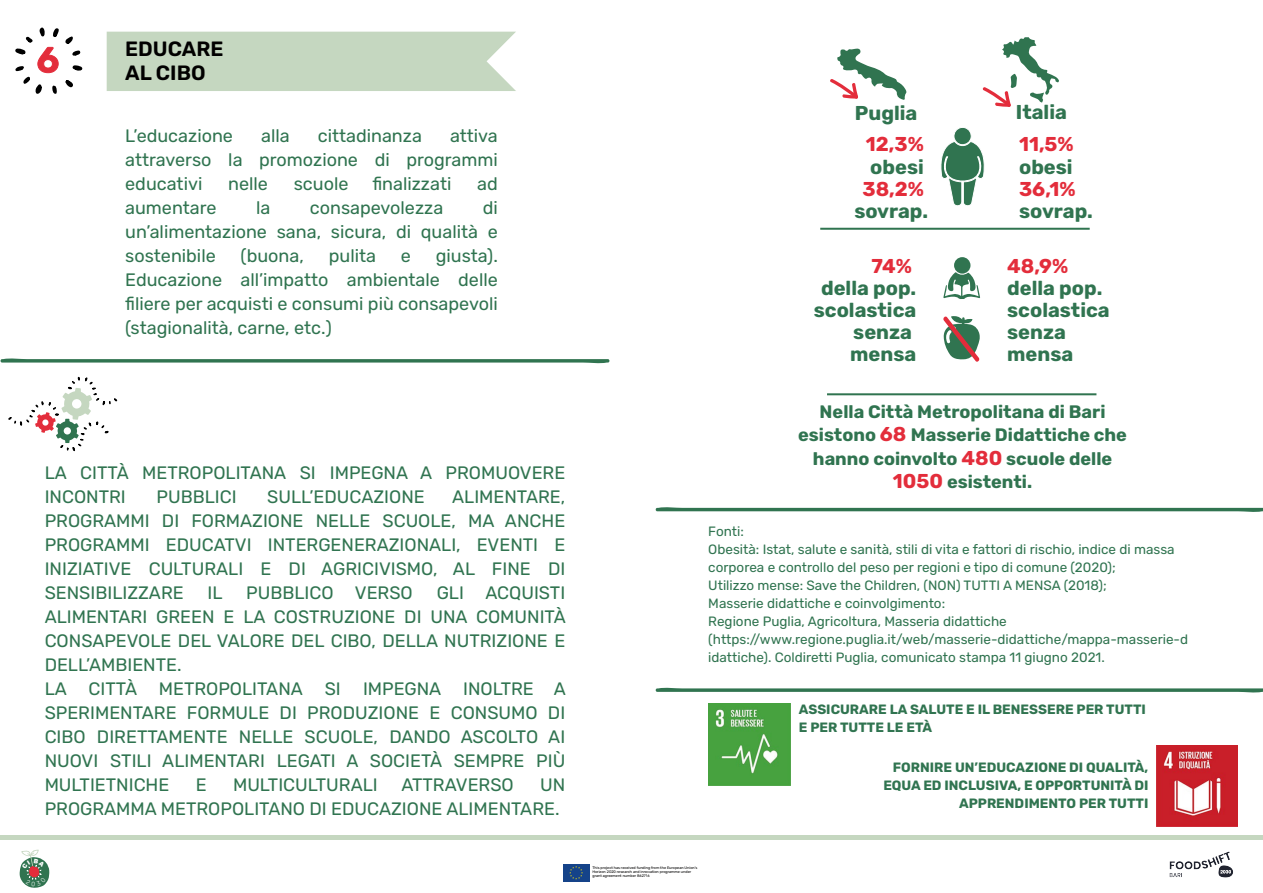
<style>
.page{position:relative;width:1263px;height:893px;background:#fff}
.page>*{position:absolute;margin:0;border:0;box-sizing:border-box;transform-origin:0 0}
.t1{font:600 20.7px/24.5px "Rubik";color:#010000}
.t2{font:700 20.1px/22px "Rubik";color:#307450;text-align:right}
.t3{font:700 20.1px "Rubik";color:#e32d3b}
.t4{font:18px/24px "Rubik";color:#307450;text-align:justify}
.t5{font:700 18px/23.4px "Rubik";color:#307450;text-align:center}
.t6{font:13.5px/18px "Rubik";color:#307450}
.t7{font:700 13.5px/18px "Rubik";color:#307450;text-align:right}
.t8{font:3.75px/4.1px "Rubik";color:#010000}
.s1{font-size:20.1px;color:#e32d3b}
</style>
<div class="page">
<svg style="left:655px;top:507px;width:608px;height:5px;background:#6e9e85"></svg>
<svg style="left:655px;top:687px;width:608px;height:6px"></svg>
<svg style="left:15px;top:27px;width:68px;height:67px"></svg>
<div style="left:107px;top:32px;width:409px;height:59px;background:#c5d7c0"></div>
<div style="left:563px;top:864px;width:26px;height:18px;background:#154389"></div>
<svg style="left:569px;top:866px;width:14px;height:13px"></svg>
<img style="left:1169px;top:851px;width:64px;height:27px">
<svg style="left:0;top:358px;width:610px;height:6px"></svg>
<svg style="left:8px;top:377px;width:109px;height:75px"></svg>
<hr style="left:0;top:836px;width:1263px;height:4px;background:#c5d7c0">
<img style="left:1156px;top:746px;width:81px;height:81px">
<img style="left:709px;top:703px;width:81px;height:82px">
<svg style="left:941px;top:127px;width:44px;height:79px"></svg>
<svg style="left:830px;top:49px;width:76px;height:51px"></svg>
<svg style="left:943px;top:272px;width:37px;height:27px"></svg>
<div style="left:954px;top:257px;width:16px;height:17px;background:#307450;border-radius:50%"></div>
<svg style="left:943px;top:316px;width:37px;height:46px"></svg>
<hr style="left:820px;top:228px;width:270px;height:2px;background:#307450">
<hr style="left:827px;top:393px;width:269px;height:2px;background:#307450">
<svg style="left:982px;top:37px;width:77px;height:70px"></svg>
<svg style="left:20px;top:850px;width:29px;height:38px"></svg>
<p class="t1" style="left:125px;top:36px;width:100px">EDUCARE<br>AL CIBO</p>
<p class="t4" style="left:125px;top:124px;width:374px;text-indent:325px">attiva attraverso la promozione di programmi educativi</p>
<p class="t4" style="left:125px;top:124px;width:109px">L’educazione</p>
<p class="t4" style="left:261px;top:124px;width:30px">alla</p>
<p class="t4" style="left:318px;top:124px;width:106px">cittadinanza</p>
<p class="t4" style="left:228px;top:172px;width:41px">nelle</p>
<p class="t4" style="left:294px;top:172px;width:56px">scuole</p>
<p class="t4" style="left:372px;top:172px;width:81px">finalizzati</p>
<p class="t4" style="left:477px;top:172px;width:22px">ad</p>
<p class="t4" style="left:125px;top:196px;width:374px;text-indent:358px">di un’alimentazione sana, sicura, di qualità e sostenibile</p>
<p class="t4" style="left:125px;top:196px;width:93px">aumentare</p>
<p class="t4" style="left:256px;top:196px;width:16px">la</p>
<p class="t4" style="left:310px;top:196px;width:135px">consapevolezza</p>
<p class="t4" style="left:125px;top:244px;width:374px;text-indent:311px">giusta).<br>Educazione all’impatto ambientale delle filiere per acquisti e consumi più consapevoli (stagionalità, carne, etc.)</p>
<p class="t4" style="left:241px;top:244px;width:65px">(buona,</p>
<p class="t4" style="left:329px;top:244px;width:49px">pulita</p>
<p class="t4" style="left:401px;top:244px;width:12px">e</p>
<p class="t4" style="left:45px;top:460px;width:522px">LA CITTÀ METROPOLITANA SI IMPEGNA A PROMUOVERE<br>INCONTRI</p>
<p class="t4" style="left:157px;top:484px;width:82px">PUBBLICI</p>
<p class="t4" style="left:267px;top:484px;width:159px">SULL’EDUCAZIONE</p>
<p class="t4" style="left:45px;top:484px;width:522px;text-indent:407px">ALIMENTARE, PROGRAMMI DI FORMAZIONE NELLE SCUOLE, MA ANCHE PROGRAMMI EDUCATVI INTERGENERAZIONALI, EVENTI E INIZIATIVE CULTURALI E DI AGRICIVISMO, AL FINE DI SENSIBILIZZARE</p>
<p class="t4" style="left:45px;top:580px;width:523px;text-align:left;text-indent:392px">GLI ACQUISTI ALIMENTARI GREEN E LA COSTRUZIONE DI UNA COMUNITÀ CONSAPEVOLE DEL VALORE DEL CIBO, DELLA NUTRIZIONE E DELL’AMBIENTE.<br>LA CITTÀ METROPOLITANA SI IMPEGNA INOLTRE A SPERIMENTARE FORMULE DI PRODUZIONE E CONSUMO DI CIBO DIRETTAMENTE NELLE SCUOLE, DANDO ASCOLTO AI NUOVI STILI ALIMENTARI LEGATI A SOCIETÀ SEMPRE PIÙ MULTIETNICHE</p>
<p class="t4" style="left:208px;top:580px;width:17px">IL</p>
<p class="t4" style="left:246px;top:580px;width:168px">PUBBLICO VERSO</p>
<p class="t4" style="left:196px;top:772px;width:12px">E</p>
<p class="t4" style="left:233px;top:772px;width:146px">MULTICULTURALI</p>
<p class="t4" style="left:401px;top:772px;width:114px">ATTRAVERSO</p>
<p class="t4" style="left:45px;top:772px;width:522px;text-indent:495px">UN<br>PROGRAMMA METROPOLITANO DI EDUCAZIONE ALIMENTARE.</p>
<p class="t2" style="left:855px;top:102px;width:64px">Puglia</p>
<p class="t3" style="left:866px;top:133px;width:59px">12,3%</p>
<p class="t2" style="left:870px;top:156px;width:55px">obesi</p>
<p class="t3" style="left:862px;top:177px;width:63px">38,2%</p>
<p class="t2" style="left:854px;top:200px;width:75px">sovrap.</p>
<p class="t3" style="left:871px;top:254px;width:42px">74%</p>
<p class="t2" style="left:814px;top:277px;width:104px">della pop. scolastica senza mensa</p>
<p class="t2" style="left:1016px;top:101px;width:52px">Italia</p>
<p class="t3" style="left:1019px;top:133px;width:56px">11,5%</p>
<p class="t2" style="left:1019px;top:156px;width:55px">obesi</p>
<p class="t3" style="left:1019px;top:177px;width:58px">36,1%</p>
<p class="t2" style="left:1019px;top:200px;width:75px">sovrap.</p>
<p class="t3" style="left:1007px;top:254px;width:62px">48,9%</p>
<p class="t2" style="left:1007px;top:277px;width:104px;text-align:left">della pop. scolastica senza mensa</p>
<p class="t5" style="left:798px;top:400px;width:330px">Nella Città Metropolitana di Bari esistono <span class="s1">68</span> Masserie Didattiche che hanno coinvolto <span class="s1">480</span> scuole delle<br><span class="s1">1050</span> esistenti.</p>
<p class="t6" style="left:708px;top:522px;width:481px">Fonti:<br>Obesità: Istat, salute e sanità, stili di vita e fattori di rischio, indice di massa corporea e controllo del peso per regioni e tipo di comune (2020);<br>Utilizzo mense: Save the Children, (NON) TUTTI A MENSA (2018);<br>Masserie didattiche e coinvolgimento:<br>Regione Puglia, Agricoltura, Masseria didattiche (https://www.regione.puglia.it/web/masserie-didattiche/mappa-masserie-d idattiche). Coldiretti Puglia, comunicato stampa 11 giugno 2021.</p>
<p class="t7" style="left:799px;top:701px;width:348px;text-align:left">ASSICURARE LA SALUTE E IL BENESSERE PER TUTTI<br>E PER TUTTE LE ETÀ</p>
<p class="t7" style="left:883px;top:758px;width:266px">FORNIRE UN’EDUCAZIONE DI QUALITÀ,<br>EQUA ED INCLUSIVA, E OPPORTUNITÀ DI<br>APPRENDIMENTO PER TUTTI</p>
<p class="t8" style="left:592px;top:866px;width:106px">This project has received funding from the European Union’s<br>Horizon 2020 research and innovation programme under grant agreement number 862716</p>
</div>
